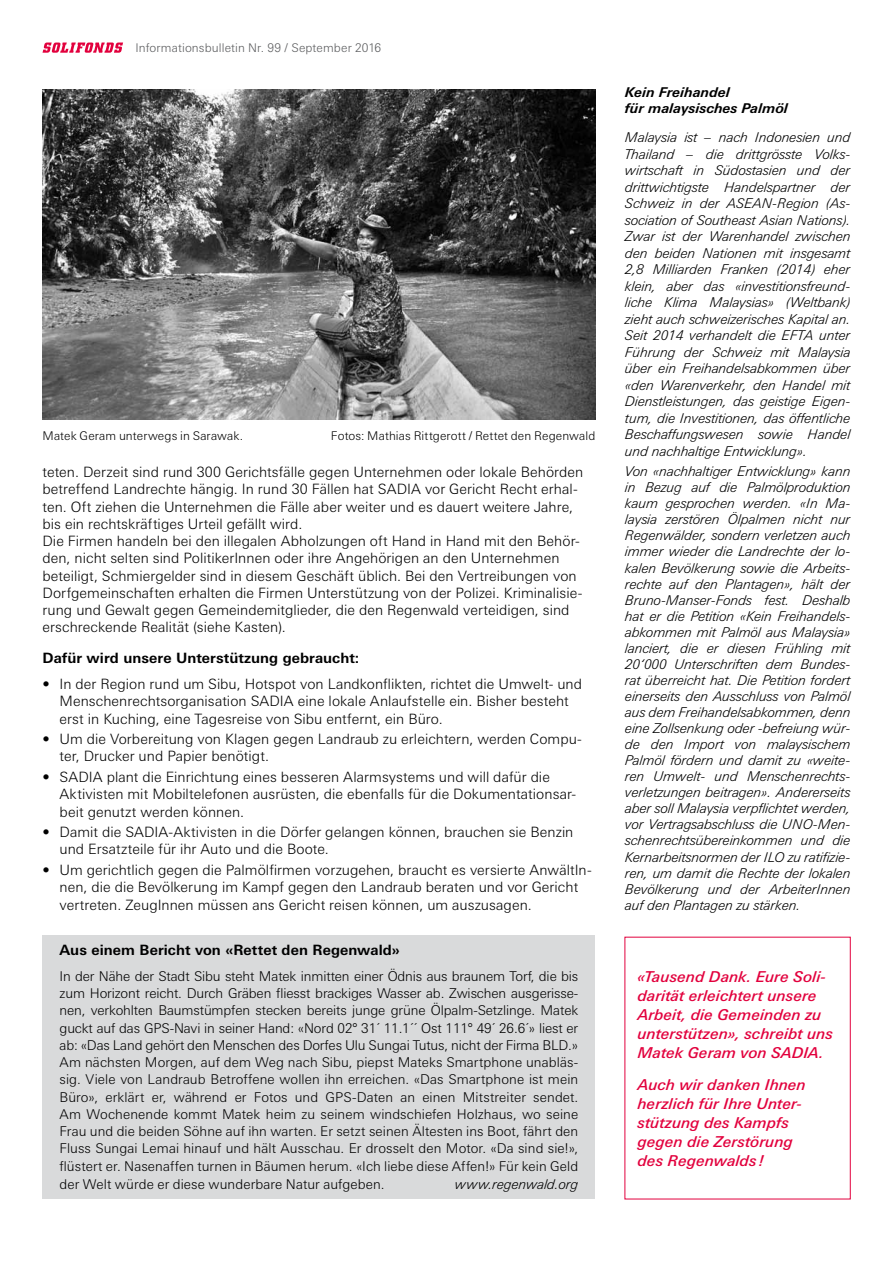
<style>
.page{position:relative;width:893px;height:1263px;background:#fff}
.page>*{position:absolute;margin:0;border:0;box-sizing:border-box;transform-origin:0 0}
.t1{font:italic 500 15px/19px "Linotype Univers Basic";color:#e2003d}
.t2{font:300 14.25px/17.2px "Linotype Univers Basic";letter-spacing:.005em;color:#000}
.t3{font:700 14.25px "Linotype Univers Basic";letter-spacing:.005em;color:#000}
.t4{font:italic 300 13.5px/16px "Linotype Univers Basic";color:#000;text-align:justify}
.t5{font:300 13.5px/17.2px "Linotype Univers Basic";letter-spacing:.01em;color:#000;text-align:justify}
.t6{font:italic 700 13.5px/16.5px "Linotype Univers Basic";color:#000}
.t7{font:300 12px "Linotype Univers Basic";letter-spacing:.01em;color:#000}
.t8{font:300 12px "Linotype Univers Basic";letter-spacing:.01em;color:#5a5b5d}
</style>
<div class="page">
<svg style="left:43px;top:43px;width:80px;height:10px"></svg>
<div style="left:43px;top:935px;width:552px;height:264px;background:#d9dadb"></div>
<img style="left:43px;top:89px;width:552px;height:330px">
<p class="t8" style="left:136px;top:41px;width:247px">Informationsbulletin Nr. 99 / September 2016</p>
<p class="t7" style="left:43px;top:429px;width:202px">Matek Geram unterwegs in Sarawak.</p>
<p class="t7" style="left:331px;top:429px;width:266px">Fotos: Mathias Rittgerott / Rettet den Regenwald</p>
<p class="t2" style="left:43px;top:463px;width:542px">teten. Derzeit sind rund 300 Gerichtsfälle gegen Unternehmen oder lokale Behörden betreffend Landrechte hängig. In rund 30 Fällen hat SADIA vor Gericht Recht erhal&shy;ten. Oft ziehen die Unternehmen die Fälle aber weiter und es dauert weitere Jahre, bis ein rechtskräftiges Urteil gefällt wird.<br>Die Firmen handeln bei den illegalen Abholzungen oft Hand in Hand mit den Behör&shy;den, nicht selten sind PolitikerInnen oder ihre Angehörigen an den Unternehmen beteiligt, Schmiergelder sind in diesem Geschäft üblich. Bei den Vertreibungen von Dorfgemeinschaften erhalten die Firmen Unterstützung von der Polizei. Kriminalisie&shy;rung und Gewalt gegen Gemeindemitglieder, die den Regenwald verteidigen, sind erschreckende Realität (siehe Kasten).</p>
<p class="t3" style="left:43px;top:649px;width:318px">Dafür wird unsere Unterstützung gebraucht:</p>
<p class="t2" style="left:60px;top:675px;width:524px;text-indent:-17px">• In der Region rund um Sibu, Hotspot von Landkonflikten, richtet die Umwelt- und<br>Menschenrechtsorganisation SADIA eine lokale Anlaufstelle ein. Bisher besteht erst in Kuching, eine Tagesreise von Sibu entfernt, ein Büro.</p>
<p class="t2" style="left:60px;top:730px;width:524px;text-indent:-17px">• Um die Vorbereitung von Klagen gegen Landraub zu erleichtern, werden Compu&shy;ter, Drucker und Papier benötigt.</p>
<p class="t2" style="left:60px;top:768px;width:518px;text-indent:-17px">• SADIA plant die Einrichtung eines besseren Alarmsystems und will dafür die<br>Aktivisten mit Mobiltelefonen ausrüsten, die ebenfalls für die Dokumentationsar&shy;beit genutzt werden können.</p>
<p class="t2" style="left:60px;top:823px;width:515px;text-indent:-17px">• Damit die SADIA-Aktivisten in die Dörfer gelangen können, brauchen sie Benzin und Ersatzteile für ihr Auto und die Boote.</p>
<p class="t2" style="left:60px;top:861px;width:534px;text-indent:-17px">• Um gerichtlich gegen die Palmölfirmen vorzugehen, braucht es versierte AnwältIn&shy;nen, die die Bevölkerung im Kampf gegen den Landraub beraten und vor Gericht vertreten. ZeugInnen müssen ans Gericht reisen können, um auszusagen.</p>
<p class="t3" style="left:60px;top:941px;width:342px">Aus einem Bericht von «Rettet den Regenwald»</p>
<p class="t5" style="left:60px;top:967px;width:520px">In der Nähe der Stadt Sibu steht Matek inmitten einer Ödnis aus braunem Torf, die bis zum Horizont reicht. Durch Gräben fliesst brackiges Wasser ab. Zwischen ausgerisse&shy;nen, verkohlten Baumstümpfen stecken bereits junge grüne Ölpalm-Setzlinge. Matek guckt auf das GPS-Navi in seiner Hand: «Nord 02° 31´ 11.1´´ Ost 111° 49´ 26.6´» liest er ab: «Das Land gehört den Menschen des Dorfes Ulu Sungai Tutus, nicht der Firma BLD.» Am nächsten Morgen, auf dem Weg nach Sibu, piepst Mateks Smartphone unabläs&shy;sig. Viele von Landraub Betroffene wollen ihn erreichen. «Das Smartphone ist mein Büro», erklärt er, während er Fotos und GPS-Daten an einen Mitstreiter sendet.<br>Am Wochenende kommt Matek heim zu seinem windschiefen Holzhaus, wo seine Frau und die beiden Söhne auf ihn warten. Er setzt seinen Ältesten ins Boot, fährt den Fluss Sungai Lemai hinauf und hält Ausschau. Er drosselt den Motor. «Da sind sie!», flüstert er. Nasenaffen turnen in Bäumen herum. «Ich liebe diese Affen!» Für kein Geld der Welt würde er diese wunderbare Natur aufgeben.</p>
<p class="t4" style="left:455px;top:1175px;width:124px">www.regenwald.org</p>
<p class="t6" style="left:625px;top:84px;width:164px">Kein Freihandel<br>für malaysisches Palmöl</p>
<p class="t4" style="left:625px;top:129px;width:227px;line-height:16.5px">Malaysia ist – nach Indonesien und Thailand – die drittgrösste Volks&shy;wirtschaft in Südostasien und der drittwichtigste Handelspartner der Schweiz in der ASEAN-Region (As&shy;sociation of Southeast Asian Nations).<br>Zwar ist der Warenhandel zwischen den beiden Nationen mit insgesamt 2,8 Milliarden Franken (2014) eher klein, aber das «investitionsfreund&shy;liche Klima Malaysias» (Weltbank) zieht auch schweizerisches Kapital an.<br>Seit 2014 verhandelt die EFTA unter Führung der Schweiz mit Malaysia über ein Freihandelsabkommen über «den Warenverkehr, den Handel mit Dienstleistungen, das geistige Eigen&shy;tum, die Investitionen, das öffentliche Beschaffungswesen sowie Handel und nachhaltige Entwicklung».</p>
<p class="t4" style="left:625px;top:463px;width:227px">Von «nachhaltiger Entwicklung» kann in Bezug auf die Palmölproduktion kaum gesprochen werden. «In Ma&shy;laysia zerstören Ölpalmen nicht nur Regenwälder, sondern verletzen auch immer wieder die Landrechte der lo&shy;kalen Bevölkerung sowie die Arbeits&shy;rechte auf den Plantagen», hält der Bruno-Manser-Fonds fest. Deshalb hat er die Petition «Kein Freihandels&shy;abkommen mit Palmöl aus Malaysia» lanciert, die er diesen Frühling mit 20‘000 Unterschriften dem Bundes&shy;rat überreicht hat. Die Petition fordert einerseits den Ausschluss von Palmöl aus dem Freihandelsabkommen, denn eine Zollsenkung oder -befreiung wür&shy;de den Import von malaysischem Palmöl fördern und damit zu «weite&shy;ren Umwelt- und Menschenrechts&shy;verletzungen beitragen». Andererseits aber soll Malaysia verpflichtet werden, vor Vertragsabschluss die UNO-Men&shy;schenrechtsübereinkommen und die Kernarbeitsnormen der ILO zu ratifizie&shy;ren, um damit die Rechte der lokalen Bevölkerung und der ArbeiterInnen auf den Plantagen zu stärken.</p>
<p class="t1" style="left:638px;top:967px;width:197px">«Tausend Dank. Eure Soli&shy;darität erleichtert unsere<br>Arbeit, die Gemeinden zu unterstützen», schreibt uns<br>Matek Geram von SADIA.</p>
<p class="t1" style="left:638px;top:1075px;width:170px">Auch wir danken Ihnen herzlich für Ihre Unter&shy;stützung des Kampfs gegen die Zerstörung des Regenwalds !</p>
</div>
